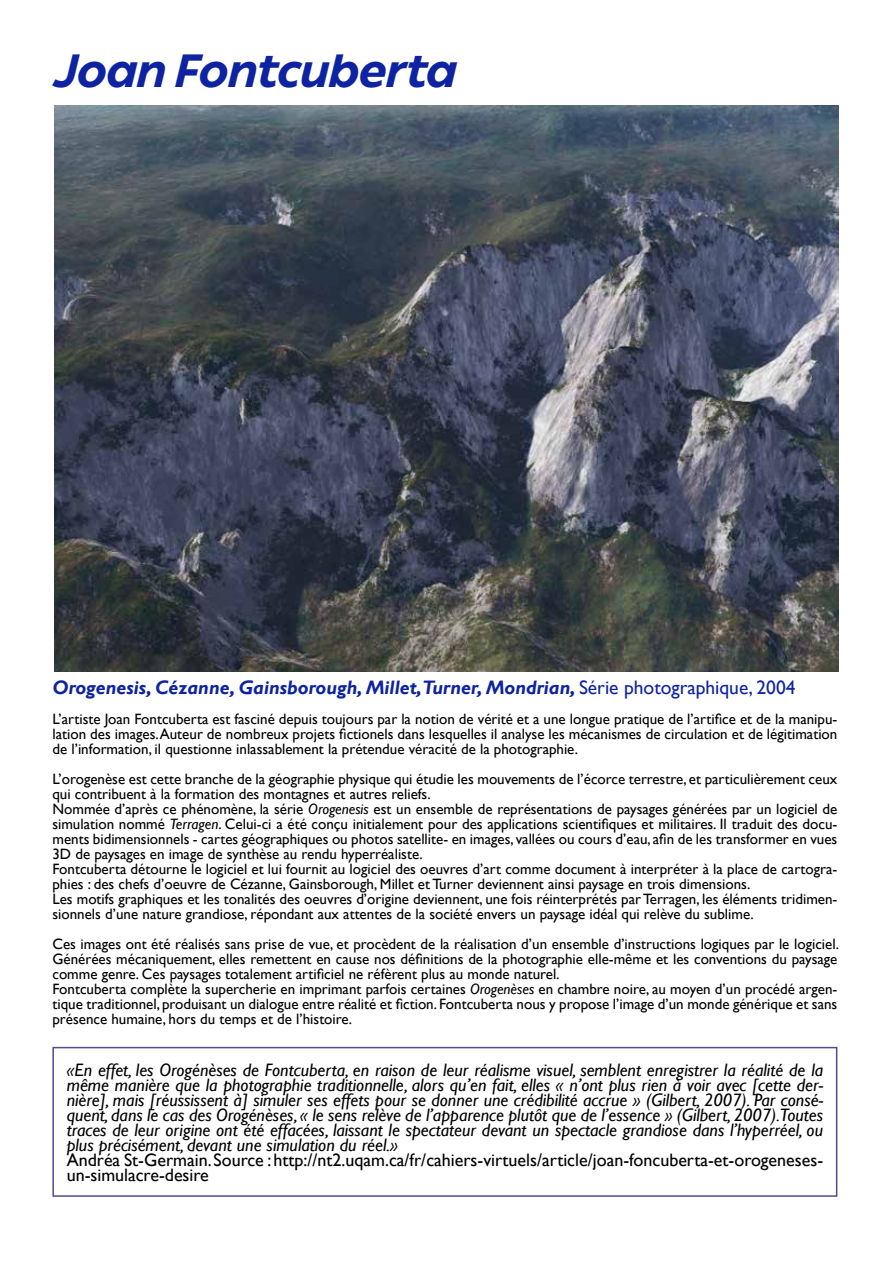
<style>
.page{position:relative;width:893px;height:1263px;background:#fff}
.page>*{position:absolute;margin:0;border:0;box-sizing:border-box;transform-origin:0 0}
.t1{font:italic 800 46.35px "Ping LCG";color:#0e23a2}
.t2{font:italic 700 19.5px "Gill Sans";color:#0e23a2}
.t3{font:italic 18px/15px "Gill Sans";color:#000;text-align:justify}
.t4{font:18px/15px "Gill Sans";color:#000}
.t5{font:15px/15px "Gill Sans";color:#000}
.s1{font-weight:400;font-style:normal}
.s2{font-style:italic}
</style>
<div class="page">
<img style="left:55px;top:105px;width:783px;height:567px">
<div style="left:52px;top:1047px;width:785px;height:150px;border:2px solid #514b8d"></div>
<h1 class="t1" style="left:55px;top:34px;width:404px">Joan Fontcuberta</h1>
<h2 class="t2" style="left:52px;top:676px;width:745px">Orogenesis, Cézanne, Gainsborough, Millet,Turner, Mondrian, <span class="s1">Série photographique, 2004</span></h2>
<p class="t5" style="left:52px;top:712px;width:786px;text-align:justify">L’artiste Joan Fontcuberta est fasciné depuis toujours par la notion de vérité et a une longue pratique de l’artifice et de la manipu&shy;lation des images. Auteur de nombreux projets fictionels dans lesquelles il analyse les mécanismes de circulation et de légitimation de l’information, il questionne inlassablement la prétendue véracité de la photographie.</p>
<p class="t5" style="left:52px;top:772px;width:786px">L’orogenèse est cette branche de la géographie physique qui étudie les mouvements de l’écorce terrestre, et particulièrement ceux qui contribuent à la formation des montagnes et autres reliefs.<br>Nommée d’après ce phénomène, la série <span class="s2">Orogenesis</span> est un ensemble de représentations de paysages générées par un logiciel de simulation nommé <span class="s2">Terragen</span>. Celui-ci a été conçu initialement pour des applications scientifiques et militaires. Il traduit des docu&shy;ments bidimensionnels - cartes géographiques ou photos satellite- en images, vallées ou cours d’eau, afin de les transformer en vues 3D de paysages en image de synthèse au rendu hyperréaliste.<br>Fontcuberta détourne le logiciel et lui fournit au logiciel des oeuvres d’art comme document à interpréter à la place de cartogra&shy;phies : des chefs d’oeuvre de Cézanne, Gainsborough, Millet et Turner deviennent ainsi paysage en trois dimensions.<br>Les motifs graphiques et les tonalités des oeuvres d’origine deviennent, une fois réinterprétés par Terragen, les éléments tridimen&shy;sionnels d’une nature grandiose, répondant aux attentes de la société envers un paysage idéal qui relève du sublime.</p>
<p class="t5" style="left:52px;top:937px;width:788px">Ces images ont été réalisés sans prise de vue, et procèdent de la réalisation d’un ensemble d’instructions logiques par le logiciel.<br>Générées mécaniquement, elles remettent en cause nos définitions de la photographie elle-même et les conventions du paysage comme genre. Ces paysages totalement artificiel ne réfèrent plus au monde naturel.<br>Fontcuberta complète la supercherie en imprimant parfois certaines <span class="s2">Orogenèses</span> en chambre noire, au moyen d’un procédé argen&shy;tique traditionnel, produisant un dialogue entre réalité et fiction. Fontcuberta nous y propose l’image d’un monde générique et sans présence humaine, hors du temps et de l’histoire.</p>
<p class="t3" style="left:67px;top:1062px;width:758px">«En effet, les Orogénèses de Fontcuberta, en raison de leur réalisme visuel, semblent enregistrer la réalité de la même manière que la photographie traditionnelle, alors qu’en fait, elles « n’ont plus rien à voir avec [cette der&shy;nière], mais [réussissent à] simuler ses effets pour se donner une crédibilité accrue » (Gilbert, 2007). Par consé&shy;quent, dans le cas des Orogénèses, « le sens relève de l’apparence plutôt que de l’essence » (Gilbert, 2007).Toutes traces de leur origine ont été effacées, laissant le spectateur devant un spectacle grandiose dans l’hyperréel, ou plus précisément, devant une simulation du réel.»</p>
<p class="t4" style="left:67px;top:1152px;width:758px">Andréa St-Germain. Source : http://nt2.uqam.ca/fr/cahiers-virtuels/article/joan-foncuberta-et-orogeneses&shy;un-simulacre-desire</p>
</div>
